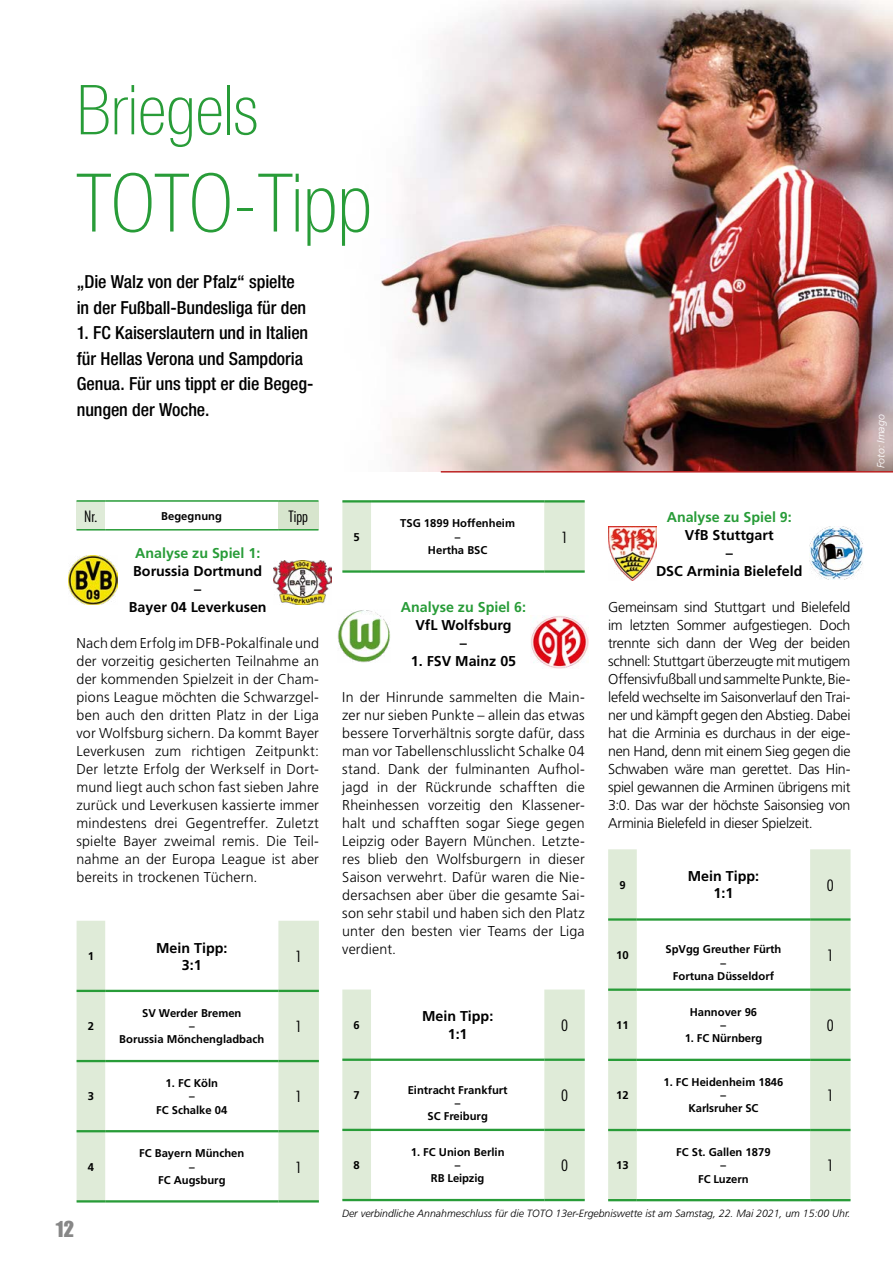
<style>
.page{position:relative;width:893px;height:1263px;background:#fff}
.page>*{position:absolute;margin:0;border:0;box-sizing:border-box;transform-origin:0 0}
.t1{font:100 condensed 81px "Helvetica Neue LT Std";color:#289c38}
.t2{font:100 condensed 69px "Helvetica Neue LT Std";color:#289c38}
.t3{font:22.5px "Impact LT Std";color:#878787}
.t4{font:500 condensed 18px/25.5px "Helvetica Neue LT Std";letter-spacing:-.005em;color:#000}
.t5{font:300 condensed 15.3px "Futura Std";color:#000;scale:1.1 1}
.t6{font:300 condensed 15px "Futura Std";color:#000;scale:1.1 1}
.t7{font:300 14.25px/18px "Frutiger LT Std";letter-spacing:.005em;color:#000;text-align:justify}
.t8{font:700 14.25px/18px "Frutiger LT Std";color:#000;text-align:center}
.t9{font:700 14.25px "Frutiger LT Std";color:#289c38}
.t10{font:700 11.25px/13.4px "Frutiger LT Std";color:#000;text-align:center}
.t11{font:italic 300 10.5px "Frutiger LT Std";color:#000}
.t12{font:italic 300 10.5px "Frutiger LT Std";color:#fff}
</style>
<div class="page">
<img style="left:380px;top:0;width:513px;height:471px">
<hr style="left:441px;top:471px;width:452px;height:2px;background:#bc2222">
<div style="left:77px;top:501px;width:28px;height:29px;background:#dfebd8"></div>
<div style="left:278px;top:501px;width:40px;height:29px;background:#d7e5cd"></div>
<hr style="left:77px;top:500px;width:28px;height:2px;background:#289c38">
<svg style="left:77px;top:529px;width:28px;height:1px"></svg>
<hr style="left:105px;top:500px;width:173px;height:2px;background:#289c38">
<hr style="left:105px;top:529px;width:173px;height:1px;background:#289c38">
<hr style="left:278px;top:500px;width:40px;height:2px;background:#289c38">
<hr style="left:278px;top:529px;width:40px;height:1px;background:#289c38">
<svg style="left:77px;top:921px;width:242px;height:279px"></svg>
<hr style="left:278px;top:1060px;width:41px;height:2px;background:#289c38">
<hr style="left:105px;top:990px;width:173px;height:2px;background:#289c38">
<hr style="left:77px;top:1060px;width:28px;height:2px;background:#289c38">
<hr style="left:105px;top:1060px;width:173px;height:2px;background:#289c38">
<hr style="left:77px;top:1130px;width:28px;height:2px;background:#289c38">
<hr style="left:105px;top:1130px;width:173px;height:2px;background:#289c38">
<hr style="left:278px;top:1130px;width:41px;height:2px;background:#289c38">
<hr style="left:77px;top:1200px;width:28px;height:2px;background:#289c38">
<hr style="left:105px;top:1200px;width:173px;height:2px;background:#289c38">
<hr style="left:278px;top:1200px;width:41px;height:2px;background:#289c38">
<hr style="left:77px;top:990px;width:28px;height:2px;background:#289c38">
<hr style="left:278px;top:990px;width:41px;height:2px;background:#289c38">
<svg style="left:342px;top:989px;width:243px;height:210px"></svg>
<hr style="left:342px;top:1199px;width:29px;height:2px;background:#289c38">
<hr style="left:371px;top:1199px;width:173px;height:2px;background:#289c38">
<hr style="left:544px;top:1199px;width:41px;height:2px;background:#289c38">
<hr style="left:371px;top:1058px;width:173px;height:3px;background:#289c38">
<hr style="left:544px;top:1058px;width:41px;height:3px;background:#289c38">
<hr style="left:371px;top:1129px;width:173px;height:2px;background:#289c38">
<hr style="left:544px;top:1129px;width:41px;height:2px;background:#289c38">
<hr style="left:342px;top:1058px;width:29px;height:3px;background:#289c38">
<hr style="left:342px;top:1129px;width:29px;height:2px;background:#289c38">
<svg style="left:608px;top:849px;width:242px;height:350px"></svg>
<hr style="left:608px;top:1059px;width:29px;height:2px;background:#289c38">
<hr style="left:608px;top:1129px;width:29px;height:2px;background:#289c38">
<hr style="left:608px;top:1199px;width:29px;height:2px;background:#289c38">
<hr style="left:637px;top:1059px;width:173px;height:2px;background:#289c38">
<hr style="left:637px;top:1129px;width:173px;height:2px;background:#289c38">
<hr style="left:637px;top:1199px;width:173px;height:2px;background:#289c38">
<hr style="left:810px;top:1059px;width:40px;height:2px;background:#289c38">
<hr style="left:810px;top:1129px;width:40px;height:2px;background:#289c38">
<hr style="left:810px;top:1199px;width:40px;height:2px;background:#289c38">
<hr style="left:637px;top:918px;width:173px;height:3px;background:#289c38">
<hr style="left:810px;top:918px;width:40px;height:3px;background:#289c38">
<hr style="left:637px;top:988px;width:173px;height:3px;background:#289c38">
<hr style="left:810px;top:988px;width:40px;height:3px;background:#289c38">
<hr style="left:608px;top:918px;width:29px;height:3px;background:#289c38">
<hr style="left:608px;top:988px;width:29px;height:3px;background:#289c38">
<svg style="left:342px;top:502px;width:243px;height:68px"></svg>
<hr style="left:544px;top:570px;width:41px;height:3px;background:#289c38">
<hr style="left:342px;top:570px;width:29px;height:3px;background:#289c38">
<hr style="left:371px;top:570px;width:173px;height:3px;background:#289c38">
<hr style="left:342px;top:500px;width:29px;height:2px;background:#289c38">
<hr style="left:371px;top:500px;width:173px;height:2px;background:#289c38">
<hr style="left:544px;top:500px;width:41px;height:2px;background:#289c38">
<img style="left:68px;top:556px;width:49px;height:49px">
<img style="left:530px;top:615px;width:58px;height:54px">
<img style="left:273px;top:560px;width:58px;height:45px">
<img style="left:338px;top:610px;width:53px;height:53px">
<img style="left:608px;top:526px;width:49px;height:54px">
<img style="left:810px;top:526px;width:53px;height:53px">
<h2 class="t2" style="left:77px;top:71px;width:183px">Briegels</h2>
<h1 class="t1" style="left:77px;top:158px;width:297px">TOTO-Tipp</h1>
<p class="t4" style="left:77px;top:269px;width:231px">„Die Walz von der Pfalz“ spielte in der Fußball-Bundesliga für den</p>
<p class="t4" style="left:77px;top:320px;width:238px">1. FC Kaiserslautern und in Italien für Hellas Verona und Sampdoria<br>Genua. Für uns tippt er die Begeg&shy;nungen der Woche.</p>
<p class="t5" style="left:84px;top:507px;width:14px">Nr.</p>
<p class="t10" style="left:161px;top:509px;width:62px">Begegnung</p>
<p class="t5" style="left:289px;top:507px;width:19px">Tipp</p>
<p class="t9" style="left:135px;top:545px;width:127px">Analyse zu Spiel 1:</p>
<p class="t8" style="left:129px;top:562px;width:139px">Borussia Dortmund –<br>Bayer 04 Leverkusen</p>
<p class="t7" style="left:77px;top:634px;width:244px">Nach dem Erfolg im DFB-Pokalfinale und der vorzeitig gesicherten Teilnahme an der kommenden Spielzeit in der Cham&shy;pions League möchten die Schwarzgel&shy;ben auch den dritten Platz in der Liga vor Wolfsburg sichern. Da kommt Bayer Leverkusen zum richtigen Zeitpunkt:<br>Der letzte Erfolg der Werkself in Dort&shy;mund liegt auch schon fast sieben Jahre zurück und Leverkusen kassierte immer mindestens drei Gegentreffer. Zuletzt spielte Bayer zweimal remis. Die Teil&shy;nahme an der Europa League ist aber bereits in trockenen Tüchern.</p>
<p class="t10" style="left:88px;top:949px;width:8px">1</p>
<p class="t8" style="left:156px;top:939px;width:73px;line-height:17.2px">Mein Tipp:<br>3:1</p>
<p class="t6" style="left:295px;top:947px;width:8px">1</p>
<p class="t10" style="left:354px;top:530px;width:8px">5</p>
<p class="t10" style="left:400px;top:517px;width:116px">TSG 1899 Hoffenheim –<br>Hertha BSC</p>
<p class="t6" style="left:561px;top:528px;width:8px">1</p>
<p class="t9" style="left:401px;top:599px;width:127px">Analyse zu Spiel 6:</p>
<p class="t8" style="left:415px;top:616px;width:98px">VfL Wolfsburg –</p>
<p class="t8" style="left:411px;top:652px;width:107px">1. FSV Mainz 05</p>
<p class="t7" style="left:342px;top:688px;width:244px">In der Hinrunde sammelten die Main&shy;zer nur sieben Punkte – allein das etwas bessere Torverhältnis sorgte dafür, dass man vor Tabellenschlusslicht Schalke 04 stand. Dank der fulminanten Aufhol&shy;jagd in der Rückrunde schafften die Rheinhessen vorzeitig den Klassener&shy;halt und schafften sogar Siege gegen Leipzig oder Bayern München. Letzte&shy;res blieb den Wolfsburgern in dieser Saison verwehrt. Dafür waren die Nie&shy;dersachsen aber über die gesamte Sai&shy;son sehr stabil und haben sich den Platz unter den besten vier Teams der Liga verdient.</p>
<p class="t9" style="left:667px;top:509px;width:127px">Analyse zu Spiel 9:</p>
<p class="t8" style="left:656px;top:526px;width:148px">VfB Stuttgart<br>–<br>DSC Arminia Bielefeld</p>
<p class="t7" style="left:608px;top:598px;width:244px">Gemeinsam sind Stuttgart und Bielefeld im letzten Sommer aufgestiegen. Doch trennte sich dann der Weg der beiden schnell: Stuttgart überzeugte mit mutigem Offensivfußball und sammelte Punkte, Bie&shy;lefeld wechselte im Saisonverlauf den Trai&shy;ner und kämpft gegen den Abstieg. Dabei hat die Arminia es durchaus in der eige&shy;nen Hand, denn mit einem Sieg gegen die Schwaben wäre man gerettet. Das Hin&shy;spiel gewannen die Arminen übrigens mit 3:0. Das war der höchste Saisonsieg von Arminia Bielefeld in dieser Spielzeit.</p>
<p class="t10" style="left:619px;top:878px;width:8px">9</p>
<p class="t8" style="left:688px;top:868px;width:73px;line-height:17.2px">Mein Tipp:<br>1:1</p>
<p class="t5" style="left:827px;top:876px;width:8px">0</p>
<p class="t10" style="left:616px;top:948px;width:14px">10</p>
<p class="t10" style="left:665px;top:943px;width:118px">SpVgg Greuther Fürth –<br>Fortuna Düsseldorf</p>
<p class="t5" style="left:827px;top:946px;width:8px">1</p>
<p class="t10" style="left:88px;top:1020px;width:8px">2</p>
<p class="t10" style="left:119px;top:1006px;width:146px">SV Werder Bremen<br>–<br>Borussia Mönchengladbach</p>
<p class="t6" style="left:295px;top:1018px;width:8px">1</p>
<p class="t10" style="left:354px;top:1018px;width:8px">6</p>
<p class="t8" style="left:422px;top:1008px;width:73px;line-height:17.2px">Mein Tipp:<br>1:1</p>
<p class="t5" style="left:561px;top:1016px;width:8px">0</p>
<p class="t10" style="left:616px;top:1018px;width:14px">11</p>
<p class="t10" style="left:690px;top:1005px;width:69px">Hannover 96 –</p>
<p class="t10" style="left:685px;top:1032px;width:79px">1. FC Nürnberg</p>
<p class="t5" style="left:827px;top:1016px;width:8px">0</p>
<p class="t10" style="left:88px;top:1090px;width:8px">3</p>
<p class="t10" style="left:88px;top:1160px;width:8px">4</p>
<p class="t10" style="left:156px;top:1076px;width:73px">1. FC Köln<br>–<br>FC Schalke 04</p>
<p class="t10" style="left:139px;top:1147px;width:107px">FC Bayern München –<br>FC Augsburg</p>
<p class="t6" style="left:295px;top:1088px;width:8px">1</p>
<p class="t6" style="left:295px;top:1158px;width:8px">1</p>
<p class="t10" style="left:354px;top:1088px;width:8px">7</p>
<p class="t10" style="left:408px;top:1083px;width:102px">Eintracht Frankfurt –<br>SC Freiburg</p>
<p class="t5" style="left:561px;top:1086px;width:8px">0</p>
<p class="t10" style="left:354px;top:1159px;width:8px">8</p>
<p class="t10" style="left:411px;top:1145px;width:95px">1. FC Union Berlin –<br>RB Leipzig</p>
<p class="t5" style="left:561px;top:1156px;width:8px">0</p>
<p class="t10" style="left:616px;top:1088px;width:14px">12</p>
<p class="t10" style="left:616px;top:1159px;width:14px">13</p>
<p class="t10" style="left:663px;top:1075px;width:122px">1. FC Heidenheim 1846 –<br>Karlsruher SC</p>
<p class="t10" style="left:676px;top:1145px;width:96px">FC St. Gallen 1879 –<br>FC Luzern</p>
<p class="t5" style="left:827px;top:1086px;width:8px">1</p>
<p class="t5" style="left:827px;top:1157px;width:8px">1</p>
<h3 class="t3" style="left:55px;top:1216px;width:21px">12</h3>
<p class="t11" style="left:342px;top:1207px;width:510px">Der verbindliche Annahmeschluss für die TOTO 13er-Ergebniswette ist am Samstag, 22. Mai 2021, um 15:00 Uhr.</p>
<p class="t12" style="left:875px;top:468px;width:55px;rotate:-90deg">Foto: Imago</p>
</div>
